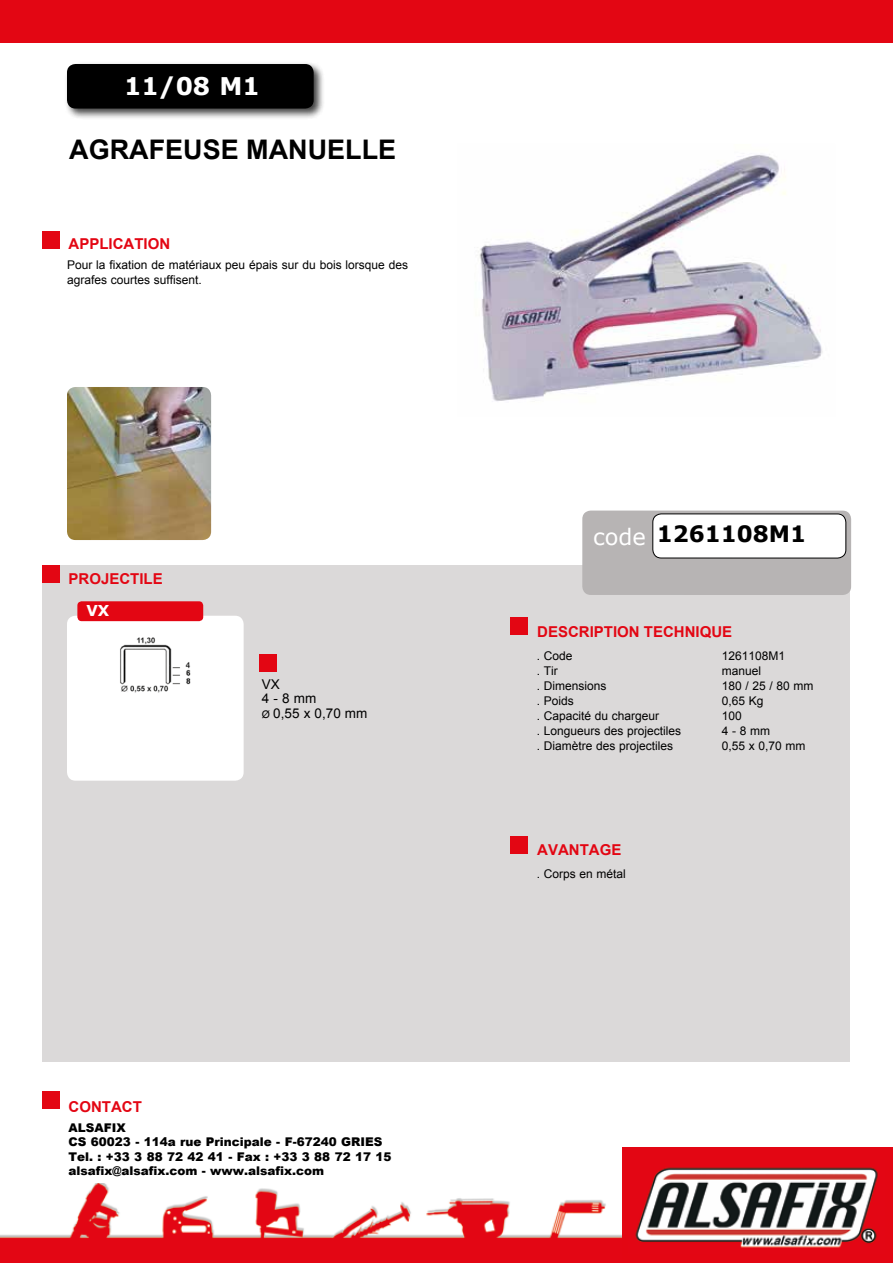
<style>
.page{position:relative;width:893px;height:1263px;background:#fff}
.page>*{position:absolute;margin:0;border:0;box-sizing:border-box;transform-origin:0 0}
.t1{font:700 27px "Arial";color:#000}
.t2{font:700 24.3px "Verdana";color:#fff}
.t3{font:700 22.5px "Verdana";color:#000}
.t4{font:22.5px "Verdana";color:#fff}
.t5{font:700 15px "Arial";color:#e30613}
.t6{font:700 15px "Verdana";color:#fff}
.t7{font:13.5px/13.5px "Arial";color:#000}
.t8{font:12px/15px "Arial";color:#000}
.t9{font:900 12px/14.4px "Arial";color:#000}
.s1{font-size:10.5px}
</style>
<div class="page">
<img style="left:478px;top:154px;width:345px;height:247px">
<div style="left:43px;top:566px;width:807px;height:496px;background:#dbd9d9"></div>
<div style="left:67px;top:616px;width:177px;height:165px;background:#fff;border-radius:9px"></div>
<img style="left:120px;top:637px;width:71px;height:56px">
<div style="left:0;top:0;width:893px;height:43px;background:#e30613"></div>
<img style="left:0;top:1183px;width:622px;height:80px">
<div style="left:622px;top:1148px;width:271px;height:115px;background:#e30613"></div>
<img style="left:635px;top:1167px;width:243px;height:81px">
<div style="left:64px;top:61px;width:261px;height:59px;background:#000;opacity:.75"></div>
<div style="left:67px;top:64px;width:247px;height:45px;background:#000;border-radius:9px"></div>
<div style="left:77px;top:601px;width:126px;height:20px;background:#e30613;border-radius:4px"></div>
<img style="left:67px;top:387px;width:144px;height:153px">
<div style="left:582px;top:510px;width:269px;height:85px;background:#b7b4b4;border-radius:9px"></div>
<div style="left:653px;top:514px;width:193px;height:44px;background:#fff;border-radius:9px"></div>
<div style="left:652px;top:513px;width:194px;height:45px;border:1px solid #000;border-radius:9px"></div>
<div style="left:43px;top:232px;width:17px;height:17px;background:#e30613"></div>
<div style="left:259px;top:654px;width:17px;height:17px;background:#e30613"></div>
<div style="left:510px;top:618px;width:17px;height:17px;background:#e30613"></div>
<div style="left:43px;top:565px;width:17px;height:17px;background:#e30613"></div>
<div style="left:510px;top:837px;width:17px;height:17px;background:#e30613"></div>
<div style="left:43px;top:1092px;width:17px;height:17px;background:#e30613"></div>
<h2 class="t2" style="left:124px;top:68px;width:137px">11/08 M1</h2>
<h1 class="t1" style="left:69px;top:131px;width:328px">AGRAFEUSE MANUELLE</h1>
<p class="t5" style="left:69px;top:234px;width:103px">APPLICATION</p>
<p class="t8" style="left:67px;top:258px;width:343px">Pour la fixation de matériaux peu épais sur du bois lorsque des agrafes courtes suffisent.</p>
<p class="t5" style="left:69px;top:569px;width:96px">PROJECTILE</p>
<p class="t6" style="left:86px;top:600px;width:24px">VX</p>
<p class="t7" style="left:262px;top:678px;width:56px">VX<br>4 - 8 mm</p>
<p class="t7" style="left:262px;top:706px;width:107px"><span class="s1">Ø</span> 0,55 x 0,70 mm</p>
<p class="t5" style="left:69px;top:1097px;width:75px">CONTACT</p>
<p class="t9" style="left:69px;top:1120px;width:325px">ALSAFIX<br>CS 60023 - 114a rue Principale - F-67240 GRIES Tel. : +33 3 88 72 42 41 - Fax : +33 3 88 72 17 15 alsafix@alsafix.com - www.alsafix.com</p>
<h3 class="t4" style="left:593px;top:521px;width:54px">code</h3>
<h3 class="t3" style="left:657px;top:518px;width:151px">1261108M1</h3>
<p class="t5" style="left:537px;top:622px;width:197px">DESCRIPTION TECHNIQUE</p>
<p class="t8" style="left:537px;top:649px;width:37px">. Code</p>
<p class="t8" style="left:722px;top:649px;width:65px">1261108M1</p>
<p class="t8" style="left:537px;top:664px;width:22px">. Tir</p>
<p class="t8" style="left:722px;top:664px;width:41px">manuel</p>
<p class="t8" style="left:537px;top:679px;width:71px">. Dimensions</p>
<p class="t8" style="left:722px;top:679px;width:93px">180 / 25 / 80 mm</p>
<p class="t8" style="left:537px;top:694px;width:39px">. Poids</p>
<p class="t8" style="left:722px;top:694px;width:43px">0,65 Kg</p>
<p class="t8" style="left:537px;top:709px;width:124px">. Capacité du chargeur</p>
<p class="t8" style="left:722px;top:709px;width:22px">100</p>
<p class="t8" style="left:537px;top:724px;width:146px">. Longueurs des projectiles</p>
<p class="t8" style="left:722px;top:724px;width:50px">4 - 8 mm</p>
<p class="t8" style="left:537px;top:739px;width:138px">. Diamètre des projectiles</p>
<p class="t8" style="left:722px;top:739px;width:85px">0,55 x 0,70 mm</p>
<p class="t5" style="left:537px;top:840px;width:86px">AVANTAGE</p>
<p class="t8" style="left:537px;top:867px;width:91px">. Corps en métal</p>
</div>
